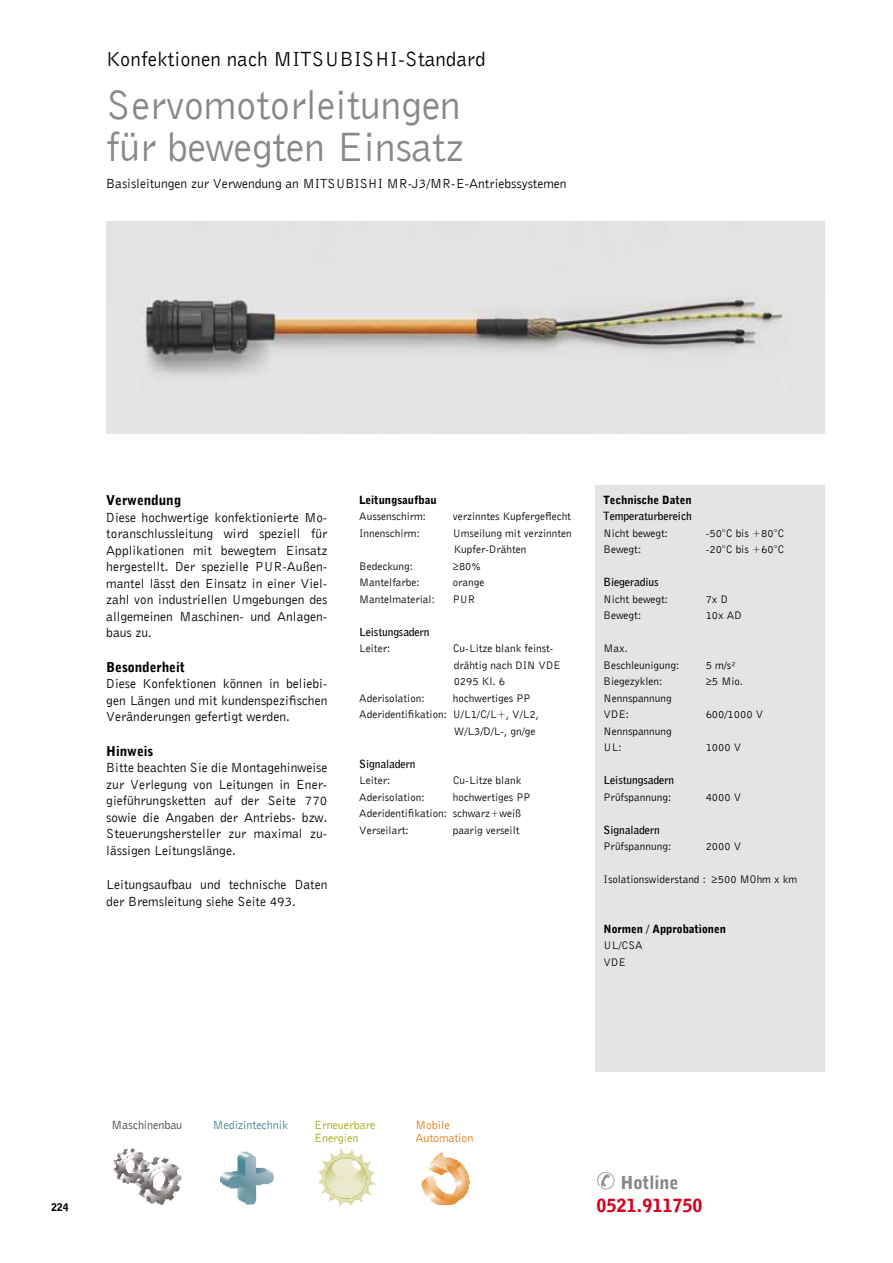
<style>
.page{position:relative;width:893px;height:1263px;background:#fff}
.page>*{position:absolute;margin:0;border:0;box-sizing:border-box;transform-origin:0 0}
.t1{font:42px/42px "Bell Gothic BT Roman";letter-spacing:-.01em;color:#87888a}
.t2{font:21px "Bell Gothic BT Roman";color:#000}
.t3{font:18px/22.5px "Bell Gothic BT Black";color:#d4021d}
.t4{font:13.5px/16.5px "Bell Gothic BT Roman";color:#000;text-align:justify}
.t5{font:13.5px "Bell Gothic BT Black";color:#000}
.t6{font:12.15px/12.9px "Bell Gothic BT Roman";letter-spacing:-.01em;color:#a3a913}
.t7{font:12.15px/12.9px "Bell Gothic BT Roman";letter-spacing:-.01em;color:#df7c13}
.t8{font:12.15px "Bell Gothic BT Roman";letter-spacing:-.01em;color:#378190}
.t9{font:12.15px "Bell Gothic BT Roman";letter-spacing:-.01em;color:#444343}
.t10{font:11.25px/16.5px "Bell Gothic BT Roman";color:#000}
.t11{font:11.25px "Bell Gothic BT Bold";color:#000}
.t12{font:11.25px "Bell Gothic BT Black";color:#000}
.t13{font:10.5px "Bell Gothic BT Black";color:#000}
.s1{color:#87888a}
</style>
<div class="page">
<img style="left:113px;top:1148px;width:69px;height:57px">
<img style="left:220px;top:1151px;width:54px;height:54px">
<img style="left:317px;top:1148px;width:61px;height:59px">
<img style="left:421px;top:1152px;width:49px;height:53px">
<img style="left:106px;top:221px;width:719px;height:213px">
<div style="left:595px;top:485px;width:230px;height:586px;background:#e3e4e4"></div>
<h2 class="t2" style="left:106px;top:46px;width:381px">Konfektionen nach MITSUBISHI-Standard</h2>
<h1 class="t1" style="left:106px;top:83px;width:359px">Servomotorleitungen für bewegten Einsatz</h1>
<p class="t4" style="left:106px;top:175px;width:462px">Basisleitungen zur Verwendung an MITSUBISHI MR-J3/MR-E-Antriebssystemen</p>
<p class="t5" style="left:106px;top:492px;width:77px">Verwendung</p>
<p class="t4" style="left:106px;top:509px;width:223px">Diese hochwertige konfektionierte Mo&shy;toranschlussleitung wird speziell für Applikationen mit bewegtem Einsatz hergestellt. Der spezielle PUR-Außen&shy;mantel lässt den Einsatz in einer Viel&shy;zahl von industriellen Umgebungen des allgemeinen Maschinen- und Anlagen&shy;baus zu.</p>
<p class="t5" style="left:106px;top:659px;width:80px">Besonderheit</p>
<p class="t4" style="left:106px;top:675px;width:223px">Diese Konfektionen können in beliebi&shy;gen Längen und mit kundenspezifischen Veränderungen gefertigt werden.</p>
<p class="t5" style="left:106px;top:743px;width:49px">Hinweis</p>
<p class="t4" style="left:106px;top:759px;width:223px">Bitte beachten Sie die Montagehinweise zur Verlegung von Leitungen in Ener&shy;gieführungsketten auf der Seite 770 sowie die Angaben der Antriebs- bzw.<br>Steuerungshersteller zur maximal zu&shy;lässigen Leitungslänge.</p>
<p class="t4" style="left:106px;top:876px;width:223px">Leitungsaufbau und technische Daten der Bremsleitung siehe Seite 493.</p>
<p class="t12" style="left:359px;top:493px;width:79px">Leitungsaufbau</p>
<p class="t10" style="left:359px;top:508px;width:68px">Aussenschirm:</p>
<p class="t10" style="left:453px;top:508px;width:120px">verzinntes Kupfergeflecht</p>
<p class="t10" style="left:359px;top:524px;width:62px">Innenschirm:</p>
<p class="t10" style="left:453px;top:524px;width:121px">Umseilung mit verzinnten<br>Kupfer-Drähten</p>
<p class="t10" style="left:359px;top:557px;width:55px">Bedeckung:</p>
<p class="t10" style="left:453px;top:557px;width:30px">≥80%</p>
<p class="t10" style="left:359px;top:574px;width:62px">Mantelfarbe:</p>
<p class="t10" style="left:453px;top:574px;width:33px">orange</p>
<p class="t10" style="left:359px;top:590px;width:77px">Mantelmaterial:</p>
<p class="t10" style="left:453px;top:590px;width:24px">PUR</p>
<p class="t11" style="left:359px;top:624px;width:72px">Leistungsadern</p>
<p class="t10" style="left:359px;top:640px;width:33px">Leiter:</p>
<p class="t10" style="left:453px;top:640px;width:109px">Cu-Litze blank feinst&shy;drähtig nach DIN VDE<br>0295 Kl. 6</p>
<p class="t10" style="left:359px;top:689px;width:67px">Aderisolation:</p>
<p class="t10" style="left:453px;top:689px;width:79px">hochwertiges PP</p>
<p class="t10" style="left:359px;top:706px;width:181px">Aderidentifikation: U/L1/C/L+, V/L2,</p>
<p class="t10" style="left:454px;top:722px;width:83px">W/L3/D/L-, gn/ge</p>
<p class="t11" style="left:359px;top:756px;width:58px">Signaladern</p>
<p class="t10" style="left:359px;top:772px;width:33px">Leiter:</p>
<p class="t10" style="left:453px;top:772px;width:70px">Cu-Litze blank</p>
<p class="t10" style="left:359px;top:788px;width:67px">Aderisolation:</p>
<p class="t10" style="left:359px;top:788px;width:173px;text-indent:94px">hochwertiges PP<br>Aderidentifikation: schwarz+weiß<br>Verseilart:</p>
<p class="t10" style="left:453px;top:821px;width:68px">paarig verseilt</p>
<p class="t12" style="left:604px;top:493px;width:89px">Technische Daten</p>
<p class="t11" style="left:604px;top:509px;width:89px">Temperaturbereich</p>
<p class="t10" style="left:604px;top:524px;width:66px">Nicht bewegt:</p>
<p class="t10" style="left:706px;top:524px;width:80px">-50°C bis +80°C</p>
<p class="t10" style="left:604px;top:541px;width:39px">Bewegt:</p>
<p class="t10" style="left:706px;top:541px;width:80px">-20°C bis +60°C</p>
<p class="t11" style="left:604px;top:575px;width:57px">Biegeradius</p>
<p class="t10" style="left:604px;top:590px;width:66px">Nicht bewegt:</p>
<p class="t10" style="left:706px;top:590px;width:24px">7x D</p>
<p class="t10" style="left:604px;top:607px;width:39px">Bewegt:</p>
<p class="t10" style="left:706px;top:607px;width:38px">10x AD</p>
<p class="t10" style="left:604px;top:640px;width:77px">Max.<br>Beschleunigung:</p>
<p class="t10" style="left:706px;top:656px;width:31px">5 m/s²</p>
<p class="t10" style="left:604px;top:673px;width:60px">Biegezyklen:</p>
<p class="t10" style="left:706px;top:673px;width:39px">≥5 Mio.</p>
<p class="t10" style="left:604px;top:689px;width:70px">Nennspannung<br>VDE:</p>
<p class="t10" style="left:706px;top:706px;width:59px">600/1000 V</p>
<p class="t10" style="left:604px;top:722px;width:70px">Nennspannung<br>UL:</p>
<p class="t10" style="left:706px;top:739px;width:37px">1000 V</p>
<p class="t11" style="left:604px;top:773px;width:72px">Leistungsadern</p>
<p class="t10" style="left:604px;top:788px;width:69px">Prüfspannung:</p>
<p class="t10" style="left:706px;top:788px;width:37px">4000 V</p>
<p class="t11" style="left:604px;top:822px;width:58px">Signaladern</p>
<p class="t10" style="left:604px;top:838px;width:69px">Prüfspannung:</p>
<p class="t10" style="left:706px;top:838px;width:37px">2000 V</p>
<p class="t10" style="left:604px;top:871px;width:195px">Isolationswiderstand : ≥500 MOhm x km</p>
<p class="t12" style="left:604px;top:922px;width:124px">Normen / Approbationen</p>
<p class="t10" style="left:604px;top:937px;width:41px">UL/CSA<br>VDE</p>
<p class="t13" style="left:51px;top:1201px;width:19px">224</p>
<p class="t9" style="left:111px;top:1117px;width:72px">Maschinenbau</p>
<p class="t8" style="left:213px;top:1117px;width:77px">Medizintechnik</p>
<p class="t6" style="left:314px;top:1118px;width:63px">Erneuerbare<br>Energien</p>
<p class="t7" style="left:415px;top:1118px;width:59px">Mobile<br>Automation</p>
<h3 class="t3" style="left:596px;top:1171px;width:108px"><span class="s1">✆ Hotline<br></span>0521.911750</h3>
</div>
